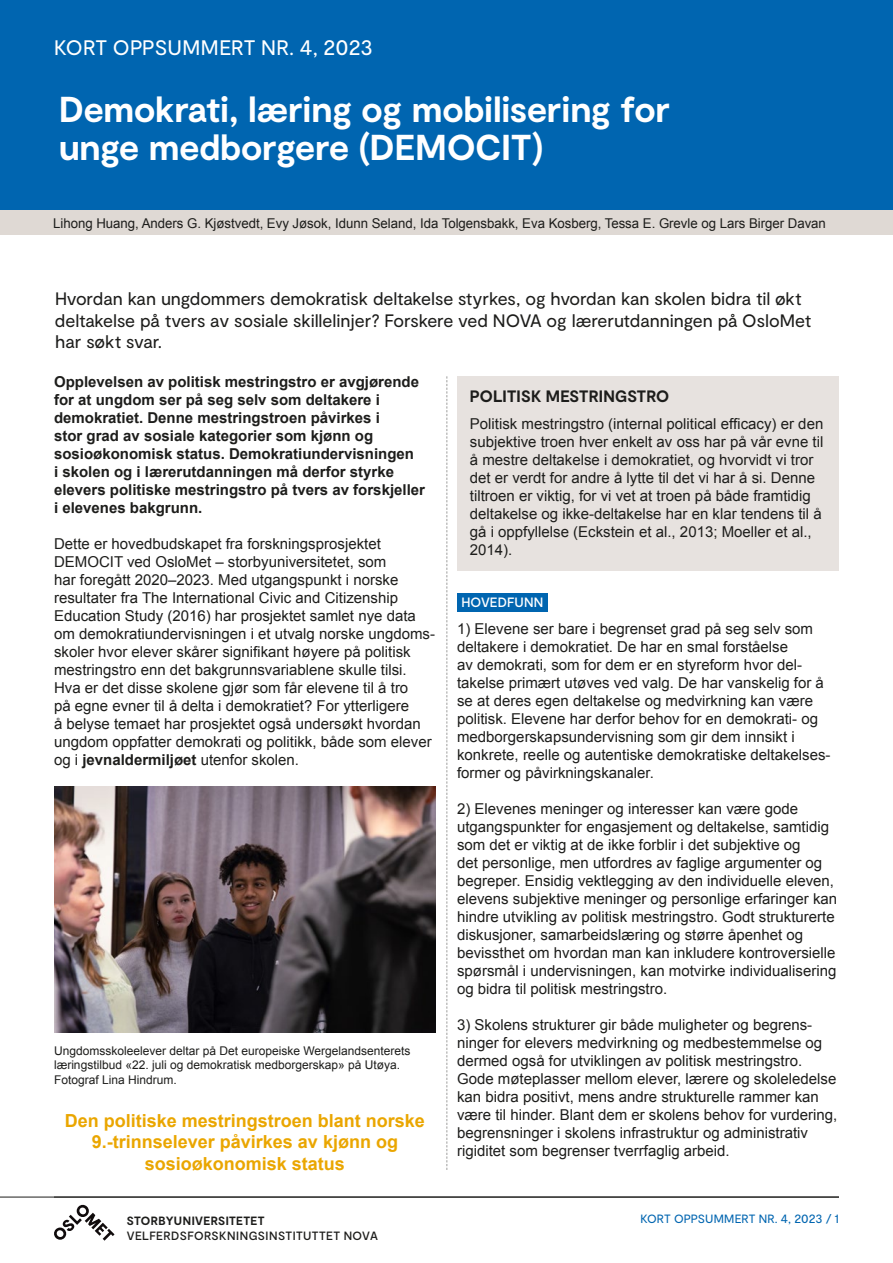
<style>
.page{position:relative;width:893px;height:1263px;background:#fff}
.page>*{position:absolute;margin:0;border:0;box-sizing:border-box;transform-origin:0 0}
.Tittel{font:700 36px/37.5px "Moderat";letter-spacing:-.005em;color:#fff}
.Stikktittel{font:21px "Moderat";letter-spacing:-.005em;color:#fff}
.Ingress{font:18px/21.6px "Moderat";letter-spacing:-.005em;color:#1d1d1b}
.Brtekst_sitat_gul{font:700 18px/21.6px "Arial";color:#eaa600;text-align:center}
.Faktaboks_tittel{font:700 16.5px "Moderat";letter-spacing:.01em;color:#1d1d1b}
.Brtekst{font:15px/18px "Arial";color:#1d1d1b}
.Brtekst_faktaboks{font:15px/18px "Arial";color:#1d1d1b}
.Brtekst-2{font:700 15px/18px "Arial";color:#1d1d1b}
.t1{font:13.5px "Arial";color:#1d1d1b}
.Mellomtittel{font:500 13.5px "Moderat";letter-spacing:.01em;color:#fff}
.Figurtekst{font:12px/14.4px "Arial";color:#1d1d1b}
.Forside_Nova{font:500 12px "Moderat";letter-spacing:.035em;color:#1d1d1b}
.t2{font:12px "Moderat";letter-spacing:.005em;color:#0065b0}
.Forside_Nova-2{font:700 12px "Moderat";letter-spacing:.03em;color:#1d1d1b}
.s1{font-weight:700}
</style>
<div class="page">
<hr style="left:0;top:1197px;width:839px;height:1px;background:#1d1d1b">
<div style="left:0;top:0;width:893px;height:234px;background:#0065b0"></div>
<div style="left:0;top:210px;width:893px;height:25px;background:#dfd9d4"></div>
<img style="left:54px;top:786px;width:382px;height:246px">
<div style="left:457px;top:376px;width:382px;height:42px;background:#e7e2df"></div>
<div style="left:457px;top:405px;width:382px;height:166px;background:#e7e2df"></div>
<div style="left:457px;top:593px;width:91px;height:19px;background:#0065b0"></div>
<svg style="left:54px;top:1204px;width:61px;height:37px"></svg>
<svg style="left:446px;top:376px;width:1px;height:794px"></svg>
<p class="Stikktittel" style="left:54px;top:35px;width:27px">KORT</p>
<p class="Stikktittel" style="left:113px;top:35px;width:16px">OPPSUMMERT</p>
<p class="Stikktittel" style="left:261px;top:35px;width:113px">NR. 4, 2023</p>
<h1 class="Tittel" style="left:59px;top:92px;width:613px">Demokrati, læring og mobilisering for unge medborgere (DEMOCIT)</h1>
<p class="t1" style="left:53px;top:214px;width:774px">Lihong Huang, Anders G. Kjøstvedt, Evy Jøsok, Idunn Seland, Ida Tolgensbakk, Eva Kosberg, Tessa E. Grevle og Lars Birger Davan</p>
<p class="Ingress" style="left:55px;top:288px;width:758px">Hvordan kan ungdommers demokratisk deltakelse styrkes, og hvordan kan skolen bidra til økt deltakelse på tvers av sosiale skillelinjer? Forskere ved NOVA og lærerutdanningen på OsloMet har søkt svar.</p>
<p class="Brtekst-2" style="left:54px;top:373px;width:372px">Opplevelsen av politisk mestringstro er avgjørende for at ungdom ser på seg selv som deltakere i demokratiet. Denne mestringstroen påvirkes i<br>stor grad av sosiale kategorier som kjønn og sosioøkonomisk status. Demokratiundervisningen<br>i skolen og i lærerutdanningen må derfor styrke elevers politiske mestringstro på tvers av forskjeller i elevenes bakgrunn.</p>
<p class="Brtekst" style="left:54px;top:535px;width:382px">Dette er hovedbudskapet fra forskningsprosjektet DEMOCIT ved OsloMet – storbyuniversitetet, som<br>har foregått 2020–2023. Med utgangspunkt i norske resultater fra The International Civic and Citizenship Education Study (2016) har prosjektet samlet nye data om demokratiundervisningen i et utvalg norske ungdoms&shy;skoler hvor elever skårer signifikant høyere på politisk mestringstro enn det bakgrunnsvariablene skulle tilsi.<br>Hva er det disse skolene gjør som får elevene til å tro<br>på egne evner til å delta i demokratiet? For ytterligere<br>å belyse temaet har prosjektet også undersøkt hvordan ungdom oppfatter demokrati og politikk, både som elever og i <span class="s1">jevnaldermiljøet</span> utenfor skolen.</p>
<h2 class="Faktaboks_tittel" style="left:470px;top:386px;width:201px">POLITISK MESTRINGSTRO</h2>
<p class="Brtekst_faktaboks" style="left:470px;top:415px;width:355px">Politisk mestringstro (internal political efficacy) er den subjektive troen hver enkelt av oss har på vår evne til å mestre deltakelse i demokratiet, og hvorvidt vi tror det er verdt for andre å lytte til det vi har å si. Denne tiltroen er viktig, for vi vet at troen på både framtidig deltakelse og ikke-deltakelse har en klar tendens til å gå i oppfyllelse (Eckstein et al., 2013; Moeller et al., 2014).</p>
<h2 class="Mellomtittel" style="left:461px;top:594px;width:84px">HOVEDFUNN</h2>
<p class="Brtekst" style="left:457px;top:620px;width:375px">1) Elevene ser bare i begrenset grad på seg selv som deltakere i demokratiet. De har en smal forståelse<br>av demokrati, som for dem er en styreform hvor del&shy;takelse primært utøves ved valg. De har vanskelig for å se at deres egen deltakelse og medvirkning kan være politisk. Elevene har derfor behov for en demokrati- og medborgerskapsundervisning som gir dem innsikt i konkrete, reelle og autentiske demokratiske deltakelses&shy;former og påvirkningskanaler.</p>
<p class="Brtekst" style="left:457px;top:800px;width:382px">2) Elevenes meninger og interesser kan være gode utgangspunkter for engasjement og deltakelse, samtidig som det er viktig at de ikke forblir i det subjektive og<br>det personlige, men utfordres av faglige argumenter og begreper. Ensidig vektlegging av den individuelle eleven, elevens subjektive meninger og personlige erfaringer kan hindre utvikling av politisk mestringstro. Godt strukturerte diskusjoner, samarbeidslæring og større åpenhet og bevissthet om hvordan man kan inkludere kontroversielle spørsmål i undervisningen, kan motvirke individualisering og bidra til politisk mestringstro.</p>
<p class="Brtekst" style="left:457px;top:1016px;width:382px">3) Skolens strukturer gir både muligheter og begrens&shy;ninger for elevers medvirkning og medbestemmelse og dermed også for utviklingen av politisk mestringstro.<br>Gode møteplasser mellom elever, lærere og skoleledelse kan bidra positivt, mens andre strukturelle rammer kan være til hinder. Blant dem er skolens behov for vurdering, begrensninger i skolens infrastruktur og administrativ rigiditet som begrenser tverrfaglig arbeid.</p>
<p class="Figurtekst" style="left:54px;top:1044px;width:358px">Ungdomsskoleelever deltar på Det europeiske Wergelandsenterets læringstilbud «22. juli og demokratisk medborgerskap» på Utøya.<br>Fotograf Lina Hindrum.</p>
<p class="Brtekst_sitat_gul" style="left:65px;top:1110px;width:362px">Den politiske mestringstroen blant norske<br>9.-trinnselever påvirkes av kjønn og sosioøkonomisk status</p>
<p class="Forside_Nova-2" style="left:127px;top:1213px;width:139px">STORBYUNIVERSITETET</p>
<p class="Forside_Nova" style="left:127px;top:1228px;width:253px">VELFERDSFORSKNINGSINSTITUTTET NOVA</p>
<p class="t2" style="left:640px;top:1211px;width:200px">Kort oppsummert nr. 4, 2023 / 1</p>
</div>
